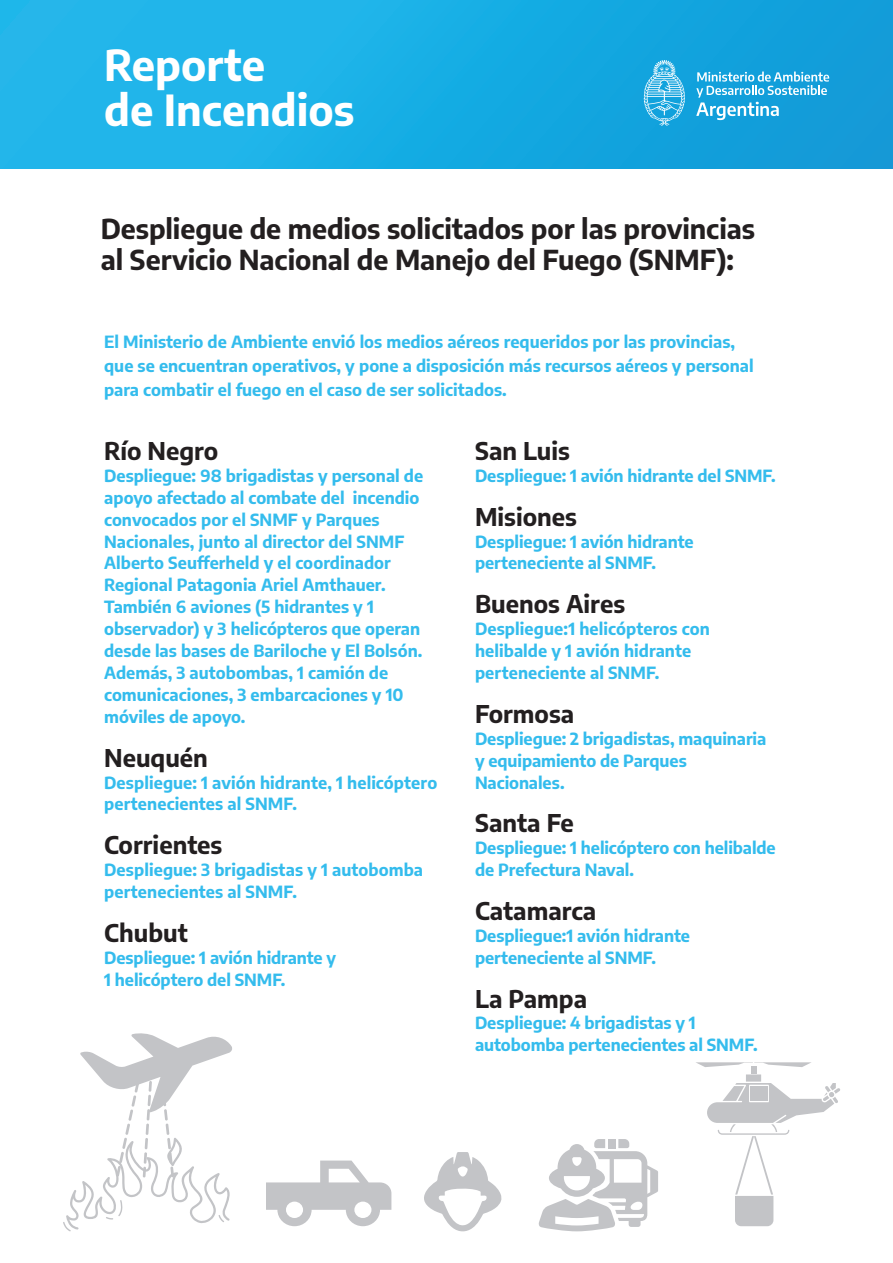
<style>
.page{position:relative;width:893px;height:1263px;background:#fff}
.page>*{position:absolute;margin:0;border:0;box-sizing:border-box;transform-origin:0 0}
.t1{font:700 42px/44.4px "Encode Sans";color:#fff}
.Titulo{font:700 27px/30.8px "Encode Sans";letter-spacing:-.005em;color:#231f20}
.Titulo-2{font:700 24px "Encode Sans";color:#231f20}
.Titulo-3{font:700 16.5px/21.9px "Encode Sans";color:#34bced}
.Subtitulo{font:700 16.5px/24px "Encode Sans";color:#34bced}
</style>
<div class="page">
<div style="left:0;top:0;width:893px;height:169px;background:linear-gradient(to right,#24bbee,#0e9cd8)"></div>
<svg style="left:696px;top:72px;width:133px;height:48px;background:#45b3e2"></svg>
<svg style="left:644px;top:60px;width:41px;height:66px;background:#4db9e5"></svg>
<svg style="left:266px;top:1160px;width:125px;height:66px"></svg>
<svg style="left:424px;top:1152px;width:78px;height:80px"></svg>
<svg style="left:538px;top:1139px;width:120px;height:92px"></svg>
<div style="left:750px;top:1066px;width:6px;height:7px;background:#c3c4c7"></div>
<svg style="left:696px;top:1062px;width:115px;height:5px"></svg>
<svg style="left:707px;top:1074px;width:133px;height:152px"></svg>
<svg style="left:63px;top:1033px;width:169px;height:198px"></svg>
<h1 class="t1" style="left:104px;top:41px;width:252px">Reporte<br>de Incendios</h1>
<p class="Titulo" style="left:101px;top:212px;width:656px">Despliegue de medios solicitados por las provincias al Servicio Nacional de Manejo del Fuego (SNMF):</p>
<p class="Subtitulo" style="left:104px;top:329px;width:651px">El Ministerio de Ambiente envió los medios aéreos requeridos por las provincias, que se encuentran operativos, y pone a disposición más recursos aéreos y personal para combatir el fuego en el caso de ser solicitados.</p>
<p class="Titulo-2" style="left:104px;top:433px;width:116px">Río Negro</p>
<p class="Titulo-3" style="left:104px;top:464px;width:321px">Despliegue: 98 brigadistas y personal de apoyo afectado al combate del incendio convocados por el SNMF y Parques Nacionales, junto al director del SNMF Alberto Seufferheld y el coordinador Regional Patagonia Ariel Amthauer.<br>También 6 aviones (5 hidrantes y 1 observador) y 3 helicópteros que operan desde las bases de Bariloche y El Bolsón.<br>Además, 3 autobombas, 1 camión de comunicaciones, 3 embarcaciones y 10 móviles de apoyo.</p>
<p class="Titulo-2" style="left:104px;top:740px;width:105px">Neuquén</p>
<p class="Titulo-3" style="left:104px;top:770px;width:335px">Despliegue: 1 avión hidrante, 1 helicóptero pertenecientes al SNMF.</p>
<p class="Titulo-2" style="left:104px;top:827px;width:120px">Corrientes</p>
<p class="Titulo-3" style="left:104px;top:858px;width:320px">Despliegue: 3 brigadistas y 1 autobomba pertenecientes al SNMF.</p>
<p class="Titulo-2" style="left:104px;top:915px;width:85px">Chubut</p>
<p class="Titulo-3" style="left:104px;top:945px;width:234px">Despliegue: 1 avión hidrante y<br>1 helicóptero del SNMF.</p>
<p class="Titulo-2" style="left:475px;top:433px;width:96px">San Luis</p>
<p class="Titulo-3" style="left:475px;top:464px;width:302px">Despliegue: 1 avión hidrante del SNMF.</p>
<p class="Titulo-2" style="left:475px;top:499px;width:103px">Misiones</p>
<p class="Titulo-3" style="left:475px;top:529px;width:220px">Despliegue: 1 avión hidrante perteneciente al SNMF.</p>
<p class="Titulo-2" style="left:475px;top:586px;width:152px">Buenos Aires</p>
<p class="Titulo-3" style="left:475px;top:617px;width:236px">Despliegue:1 helicópteros con helibalde y 1 avión hidrante perteneciente al SNMF.</p>
<p class="Titulo-2" style="left:475px;top:696px;width:101px">Formosa</p>
<p class="Titulo-3" style="left:475px;top:726px;width:293px">Despliegue: 2 brigadistas, maquinaria y equipamiento de Parques<br>Nacionales.</p>
<p class="Titulo-2" style="left:475px;top:805px;width:100px">Santa Fe</p>
<p class="Titulo-3" style="left:475px;top:836px;width:302px">Despliegue: 1 helicóptero con helibalde de Prefectura Naval.</p>
<p class="Titulo-2" style="left:475px;top:893px;width:123px">Catamarca</p>
<p class="Titulo-3" style="left:475px;top:924px;width:216px">Despliegue:1 avión hidrante perteneciente al SNMF.</p>
<p class="Titulo-2" style="left:475px;top:980px;width:114px">La Pampa</p>
<p class="Titulo-3" style="left:475px;top:1011px;width:284px">Despliegue: 4 brigadistas y 1 autobomba pertenecientes al SNMF.</p>
</div>
